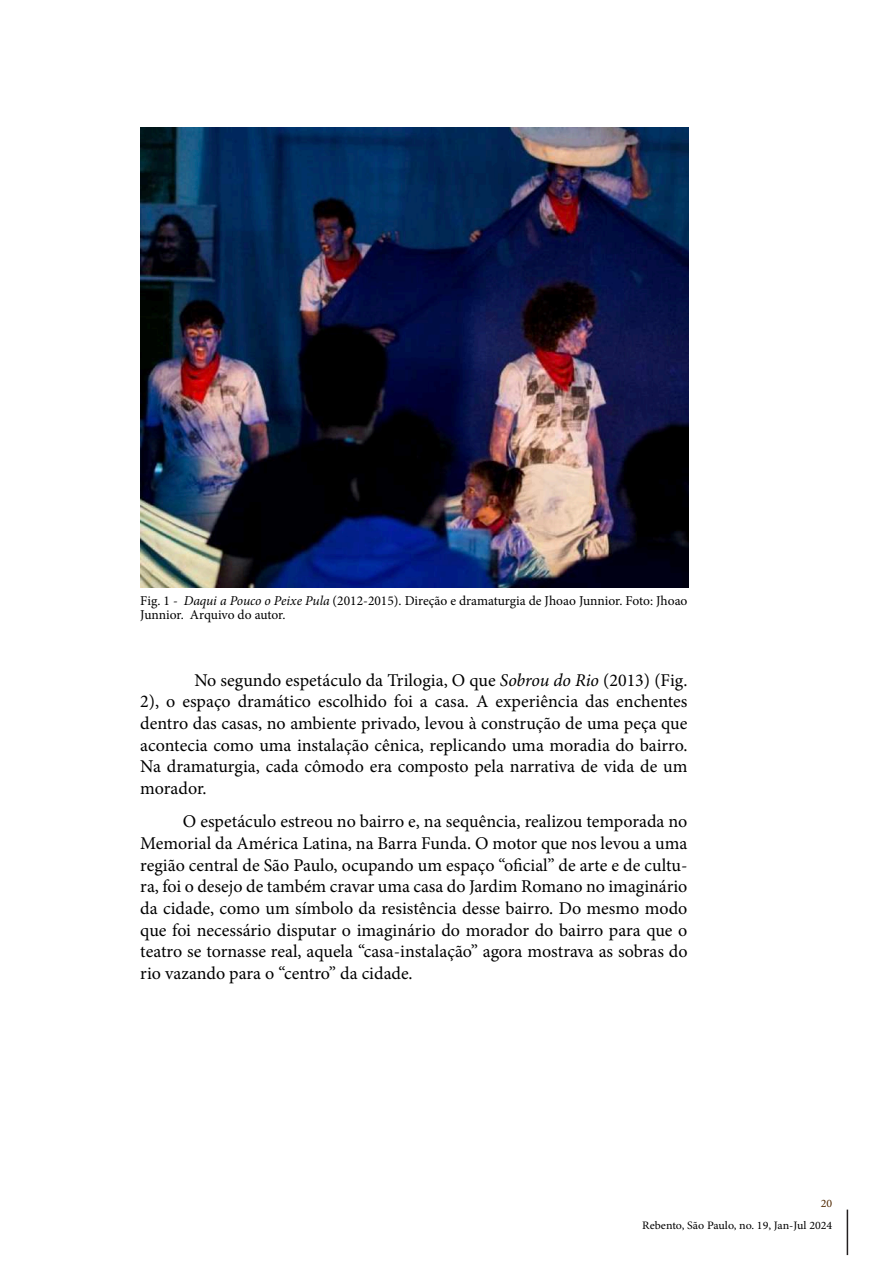
<style>
.page{position:relative;width:893px;height:1263px;background:#fff}
.page>*{position:absolute;margin:0;border:0;box-sizing:border-box;transform-origin:0 0}
.t1{font:18px/21.6px "Minion Pro";color:#000;text-align:justify}
.t2{font:13.5px/13.5px "Minion Pro";color:#000}
.t3{font:11.4px "Minion Pro";color:#000;scale:1.05 1}
.t4{font:11.4px "Minion Pro";color:#502800;scale:1.05 1}
.s1{font-style:italic}
</style>
<div class="page">
<hr style="left:847px;top:1209px;width:1px;height:46px;background:#231f20">
<img style="left:140px;top:128px;width:549px;height:460px">
<p class="t2" style="left:140px;top:594px;width:549px">Fig. 1 - <span class="s1">Daqui a Pouco o Peixe Pula</span> (2012-2015). Direção e dramaturgia de Jhoao Junnior. Foto: Jhoao<br>Junnior. Arquivo do autor.</p>
<p class="t1" style="left:140px;top:669px;width:549px;text-indent:54px">No segundo espetáculo da Trilogia, O que <span class="s1">Sobrou do Rio</span> (2013) (Fig.<br>2), o espaço dramático escolhido foi a casa. A experiência das enchentes dentro das casas, no ambiente privado, levou à construção de uma peça que acontecia como uma instalação cênica, replicando uma moradia do bairro.<br>Na dramaturgia, cada cômodo era composto pela narrativa de vida de um morador.</p>
<p class="t1" style="left:140px;top:811px;width:549px;text-indent:43px">O espetáculo estreou no bairro e, na sequência, realizou temporada no Memorial da América Latina, na Barra Funda. O motor que nos levou a uma região central de São Paulo, ocupando um espaço “oficial” de arte e de cultu&shy;ra, foi o desejo de também cravar uma casa do Jardim Romano no imaginário da cidade, como um símbolo da resistência desse bairro. Do mesmo modo que foi necessário disputar o imaginário do morador do bairro para que o teatro se tornasse real, aquela “casa-instalação” agora mostrava as sobras do rio vazando para o “centro” da cidade.</p>
<p class="t4" style="left:821px;top:1195px;width:12px">20</p>
<p class="t3" style="left:642px;top:1218px;width:183px">Rebento, São Paulo, no. 19, Jan-Jul 2024</p>
</div>
